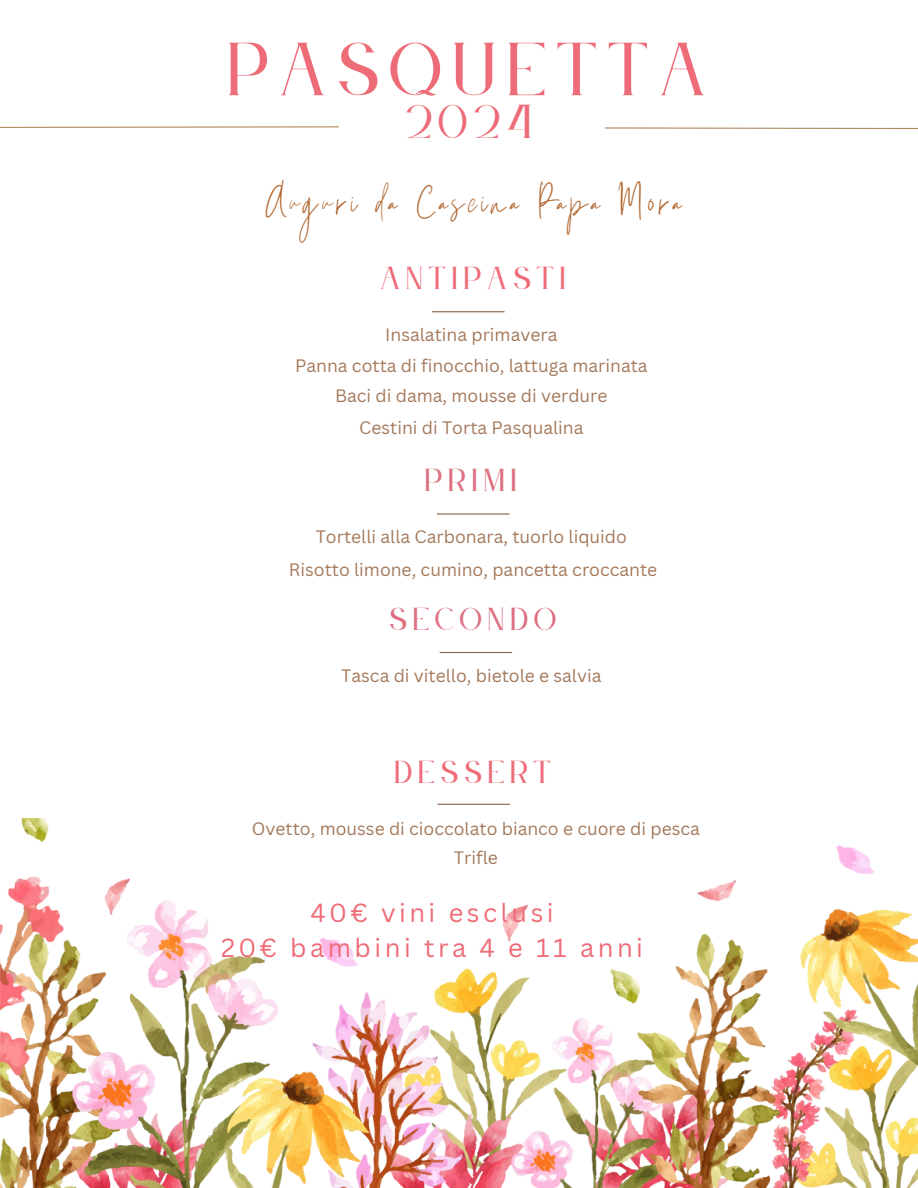
<style>
.page{position:relative;width:918px;height:1188px;background:#fff}
.page>*{position:absolute;margin:0;border:0;box-sizing:border-box;transform-origin:0 0}
.t1{font:65.85px "Le Jour Serif";letter-spacing:.15em;color:#ee6c78}
.t2{font:45.3px "Themysion";letter-spacing:.1em;color:#b1672f}
.t3{font:41.85px "Le Jour Serif";color:#ee6c78}
.t4{font:27.9px "Le Jour Serif";letter-spacing:.2em;color:#ee6c78}
.t5{font:27.9px "Le Jour Serif";letter-spacing:.2em;color:#dd6f81}
.t6{font:25.5px/34.8px "Canva Sans";letter-spacing:.135em;color:#ee6c78;text-align:center}
.t7{font:17.55px "Canva Sans";color:#a4795b}
</style>
<div class="page">
<img style="left:0;top:819px;width:918px;height:369px">
<svg style="left:0;top:126px;width:339px;height:2px"></svg>
<svg style="left:604px;top:127px;width:314px;height:3px"></svg>
<hr style="left:432px;top:311px;width:73px;height:1px;background:#8b5f41">
<hr style="left:437px;top:513px;width:72px;height:2px;background:#8b5f41">
<hr style="left:437px;top:804px;width:73px;height:1px;background:#8b5f41">
<hr style="left:440px;top:652px;width:72px;height:1px;background:#8b5f41">
<h2 class="t1" style="left:228px;top:34px;width:481px">PASQUETTA</h2>
<h2 class="t3" style="left:407px;top:99px;width:127px">2024</h2>
<p class="t2" style="left:266px;top:169px;width:416px">Auguri da Cascina Papa Mora</p>
<p class="t4" style="left:381px;top:263px;width:187px">ANTIPASTI</p>
<h3 class="t7" style="left:385px;top:322px;width:174px">Insalatina primavera</h3>
<h3 class="t7" style="left:295px;top:353px;width:354px">Panna cotta di finocchio, lattuga marinata</h3>
<h3 class="t7" style="left:335px;top:384px;width:274px">Baci di dama, mousse di verdure</h3>
<p class="t7" style="left:359px;top:415px;width:226px">Cestini di Torta Pasqualina</p>
<p class="t5" style="left:425px;top:466px;width:94px">PRIMI</p>
<p class="t7" style="left:316px;top:525px;width:313px">Tortelli alla Carbonara, tuorlo liquido</p>
<h4 class="t7" style="left:289px;top:557px;width:370px">Risotto limone, cumino, pancetta croccante</h4>
<p class="t5" style="left:389px;top:604px;width:169px">SECONDO</p>
<p class="t7" style="left:341px;top:663px;width:262px">Tasca di vitello, bietole e salvia</p>
<p class="t4" style="left:395px;top:757px;width:158px">DESSERT</p>
<p class="t7" style="left:252px;top:816px;width:450px">Ovetto, mousse di cioccolato bianco e cuore di pesca</p>
<p class="t7" style="left:454px;top:845px;width:46px">Trifle</p>
<h3 class="t6" style="left:221px;top:895px;width:424px">40€ vini esclusi<br>20€ bambini tra 4 e 11 anni</h3>
</div>
